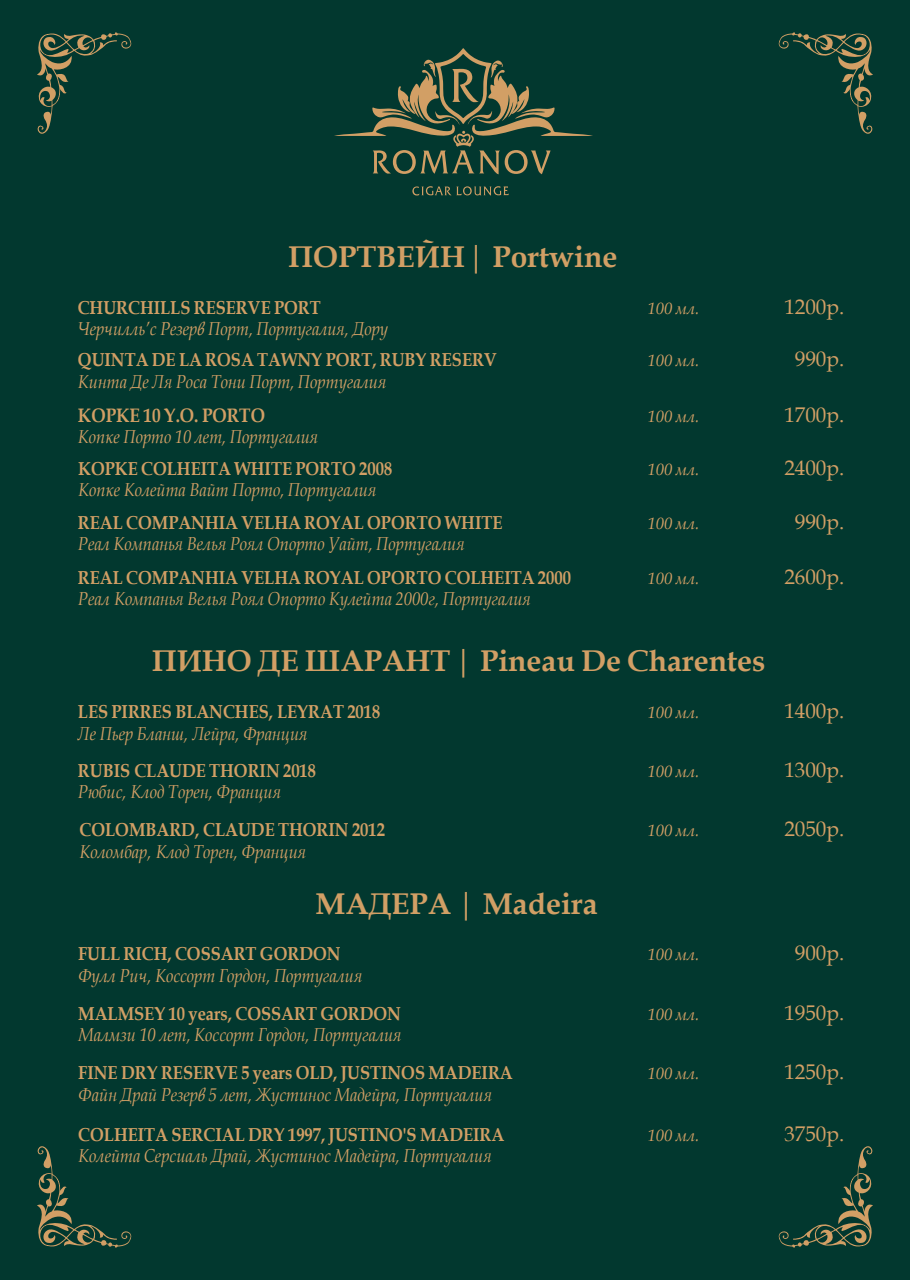
<style>
.page{position:relative;width:910px;height:1280px;background:#02382f}
.page>*{position:absolute;margin:0;border:0;box-sizing:border-box;transform-origin:0 0}
.t1{font:700 30px "Book Antiqua";color:#d29f65}
.t2{font:21.3px "Book Antiqua";color:#d29f65}
.t3{font:700 19.5px "Book Antiqua";color:#d29f65;scale:.88 1}
.t4{font:italic 18.75px "Book Antiqua";color:#d29f65;scale:.88 1}
.t5{font:700 18.75px "Book Antiqua";color:#d29f65;scale:.88 1}
.t6{font:italic 16.65px "Book Antiqua";color:#d29f65}
.s1{font-weight:400}
</style>
<div class="page">
<svg style="left:778px;top:1146px;width:95px;height:102px"></svg>
<svg style="left:37px;top:1146px;width:95px;height:102px"></svg>
<svg style="left:778px;top:32px;width:95px;height:102px"></svg>
<svg style="left:37px;top:32px;width:95px;height:102px"></svg>
<svg style="left:412px;top:186px;width:97px;height:10px"></svg>
<svg style="left:334px;top:48px;width:259px;height:126px"></svg>
<h1 class="t1" style="left:288px;top:237px;width:331px">ПОРТВЕЙН<span class="s1">|</span> Portwine</h1>
<p class="t5" style="left:78px;top:295px;width:278px">CHURCHILLS RESERVE PORT</p>
<p class="t6" style="left:648px;top:297px;width:53px">100 мл.</p>
<p class="t2" style="left:784px;top:292px;width:61px">1200р.</p>
<p class="t4" style="left:78px;top:316px;width:354px">Черчилль’c Резерв Порт, Португалия, Дору</p>
<p class="t5" style="left:78px;top:347px;width:477px">QUINTA DE LA ROSA TAWNY PORT, RUBY RESERV</p>
<p class="t6" style="left:648px;top:349px;width:53px">100 мл.</p>
<p class="t2" style="left:795px;top:344px;width:51px">990р.</p>
<p class="t4" style="left:78px;top:368px;width:352px">Кинта Де Ля Роса Тони Порт, Португалия</p>
<p class="t3" style="left:78px;top:402px;width:214px">KOPKE 10 Y.O. PORTO</p>
<p class="t6" style="left:648px;top:405px;width:53px">100 мл.</p>
<p class="t2" style="left:784px;top:400px;width:61px">1700р.</p>
<p class="t4" style="left:78px;top:424px;width:274px">Копке Порто 10 лет, Португалия</p>
<p class="t5" style="left:78px;top:455px;width:358px">KOPKE COLHEITA WHITE PORTO 2008</p>
<p class="t6" style="left:648px;top:458px;width:53px">100 мл.</p>
<p class="t2" style="left:784px;top:453px;width:61px">2400р.</p>
<p class="t4" style="left:78px;top:477px;width:340px">Копке Колейта Вайт Порто, Португалия</p>
<p class="t5" style="left:78px;top:509px;width:484px">REAL COMPANHIA VELHA ROYAL OPORTO WHITE</p>
<p class="t6" style="left:648px;top:511px;width:53px">100 мл.</p>
<p class="t2" style="left:795px;top:507px;width:51px">990р.</p>
<p class="t4" style="left:78px;top:531px;width:441px">Реал Компанья Велья Роял Опорто Уайт, Португалия</p>
<p class="t5" style="left:78px;top:565px;width:562px">REAL COMPANHIA VELHA ROYAL OPORTO COLHEITA 2000</p>
<p class="t6" style="left:648px;top:567px;width:53px">100 мл.</p>
<p class="t2" style="left:784px;top:562px;width:61px">2600р.</p>
<p class="t4" style="left:78px;top:586px;width:516px">Реал Компанья Велья Роял Опорто Кулейта 2000г, Португалия</p>
<h1 class="t1" style="left:152px;top:640px;width:615px">ПИНО ДЕ ШАРАНТ<span class="s1">|</span> Pineau De Charentes</h1>
<p class="t5" style="left:78px;top:699px;width:345px">LES PIRRES BLANCHES, LEYRAT 2018</p>
<p class="t6" style="left:648px;top:701px;width:53px">100 мл.</p>
<p class="t2" style="left:784px;top:696px;width:61px">1400р.</p>
<p class="t4" style="left:78px;top:720px;width:262px">Ле Пьер Бланш, Лейра, Франция</p>
<p class="t5" style="left:78px;top:757px;width:272px">RUBIS CLAUDE THORIN 2018</p>
<p class="t6" style="left:648px;top:759px;width:53px">100 мл.</p>
<p class="t2" style="left:784px;top:754px;width:61px">1300р.</p>
<p class="t4" style="left:78px;top:779px;width:232px">Рюбис, Клод Торен, Франция</p>
<p class="t5" style="left:80px;top:817px;width:349px">COLOMBARD, CLAUDE THORIN 2012</p>
<p class="t6" style="left:648px;top:819px;width:53px">100 мл.</p>
<p class="t2" style="left:784px;top:814px;width:61px">2050р.</p>
<p class="t4" style="left:80px;top:838px;width:259px">Коломбар, Клод Торен, Франция</p>
<h1 class="t1" style="left:315px;top:883px;width:284px">МАДЕРА <span class="s1">|</span> Madeira</h1>
<p class="t5" style="left:78px;top:941px;width:300px">FULL RICH, COSSART GORDON</p>
<p class="t6" style="left:648px;top:943px;width:53px">100 мл.</p>
<p class="t2" style="left:795px;top:938px;width:51px">900р.</p>
<p class="t4" style="left:78px;top:962px;width:324px">Фулл Рич, Коссорт Гордон, Португалия</p>
<p class="t5" style="left:78px;top:1001px;width:368px">MALMSEY 10 years, COSSART GORDON</p>
<p class="t6" style="left:648px;top:1002px;width:53px">100 мл.</p>
<p class="t2" style="left:784px;top:998px;width:61px">1950р.</p>
<p class="t4" style="left:78px;top:1022px;width:369px">Малмзи 10 лет, Коссорт Гордон, Португалия</p>
<p class="t5" style="left:78px;top:1060px;width:495px">FINE DRY RESERVE 5 years OLD, JUSTINOS MADEIRA</p>
<p class="t6" style="left:648px;top:1062px;width:53px">100 мл.</p>
<p class="t2" style="left:784px;top:1057px;width:61px">1250р.</p>
<p class="t4" style="left:78px;top:1081px;width:472px">Файн Драй Резерв 5 лет, Жустинос Мадейра, Португалия</p>
<p class="t5" style="left:78px;top:1121px;width:486px">COLHEITA SERCIAL DRY 1997, JUSTINO'S MADEIRA</p>
<p class="t6" style="left:648px;top:1123px;width:53px">100 мл.</p>
<p class="t2" style="left:784px;top:1118px;width:61px">3750р.</p>
<p class="t4" style="left:78px;top:1143px;width:471px">Колейта Серсиаль Драй, Жустинос Мадейра, Португалия</p>
</div>
